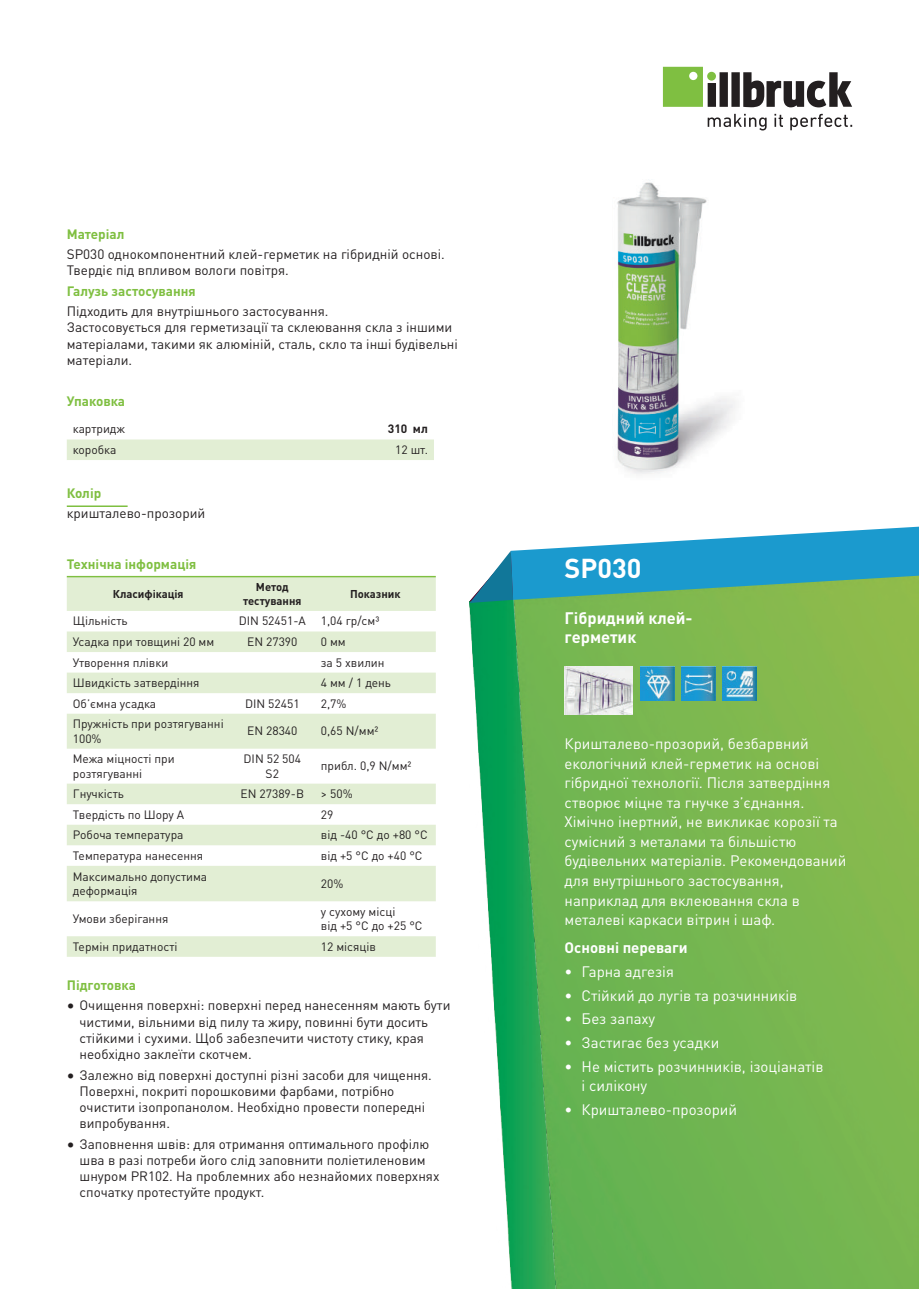
<style>
.page{position:relative;width:919px;height:1289px;background:#fff}
.page>*{position:absolute;margin:0;border:0;box-sizing:border-box;transform-origin:0 0}
.t1{font:700 27px "DIN Pro";color:#fff}
.t2{font:700 16.5px/19.8px "DIN Pro";color:#fff}
.t3{font:15px/19.5px "DIN Pro";color:#fff}
.t4{font:700 15px "DIN Pro";color:#fff}
.t5{font:13.5px/16.2px "DIN Pro";color:#231f20}
.t6{font:700 13.5px "DIN Pro";color:#7fbf41}
.t7{font:12px/14.4px "DIN Pro";color:#231f20}
.t8{font:700 12px "DIN Pro";color:#231f20}
.t9{font:700 11.25px/13.5px "DIN Pro";color:#231f20;text-align:center}
.s1{font-family:"Lato"}
</style>
<div class="page">
<svg style="left:663px;top:67px;width:189px;height:40px"></svg>
<svg style="left:707px;top:114px;width:59px;height:16px"></svg>
<svg style="left:774px;top:114px;width:9px;height:13px"></svg>
<svg style="left:790px;top:114px;width:62px;height:16px"></svg>
<img style="left:469px;top:603px;width:44px;height:685px">
<img style="left:513px;top:603px;width:405px;height:685px">
<svg style="left:469px;top:526px;width:449px;height:77px"></svg>
<svg style="left:67px;top:577px;width:369px;height:379px;fill:#e2eed4"></svg>
<div style="left:67px;top:439px;width:367px;height:21px;background:#e2eed4"></div>
<hr style="left:67px;top:505px;width:61px;height:2px;background:#7fbf41">
<hr style="left:67px;top:576px;width:369px;height:1px;background:#7fbf41">
<img style="left:617px;top:182px;width:118px;height:292px">
<img style="left:564px;top:666px;width:68px;height:49px">
<img style="left:640px;top:667px;width:34px;height:33px">
<img style="left:681px;top:667px;width:34px;height:33px">
<img style="left:722px;top:666px;width:34px;height:34px">
<p class="t6" style="left:67px;top:222px;width:59px">Матерiал</p>
<p class="t5" style="left:67px;top:245px;width:379px">SP030 однокомпонентний клей-герметик на гібридній основі.<br>Твердiє під впливом вологи повітря.</p>
<p class="t6" style="left:67px;top:279px;width:130px">Галузь застосування</p>
<p class="t5" style="left:67px;top:302px;width:392px">Підходить для внутрішнього застосування.<br>Застосовується для герметизації та склеювання скла з іншими матеріалами, такими як алюміній, сталь, скло та інші будівельні матеріали.</p>
<p class="t6" style="left:67px;top:390px;width:60px">Упаковка</p>
<p class="t7" style="left:73px;top:421px;width:54px">картридж</p>
<p class="t8" style="left:388px;top:419px;width:42px">310 мл</p>
<p class="t7" style="left:73px;top:441px;width:45px">коробка</p>
<p class="t7" style="left:395px;top:441px;width:34px">12 шт.</p>
<p class="t6" style="left:67px;top:482px;width:36px">Колір</p>
<p class="t5" style="left:67px;top:504px;width:140px">кришталево-прозорий</p>
<p class="t6" style="left:67px;top:552px;width:131px">Технічна інформація</p>
<p class="t9" style="left:113px;top:586px;width:72px">Класифікація</p>
<p class="t9" style="left:243px;top:579px;width:60px">Метод тестування</p>
<p class="t9" style="left:350px;top:586px;width:52px">Показник</p>
<p class="t7" style="left:73px;top:612px;width:56px">Щільність</p>
<p class="t7" style="left:239px;top:612px;width:68px">DIN 52451-A</p>
<p class="t7" style="left:321px;top:612px;width:60px">1,04 гр/см³</p>
<p class="t7" style="left:73px;top:633px;width:143px">Усадка при товщині 20 мм</p>
<p class="t7" style="left:247px;top:633px;width:52px">EN 27390</p>
<p class="t7" style="left:321px;top:633px;width:26px">0 мм</p>
<p class="t7" style="left:73px;top:654px;width:97px">Утворення плівки</p>
<p class="t7" style="left:321px;top:654px;width:65px">за 5 хвилин</p>
<p class="t7" style="left:73px;top:674px;width:128px">Швидкість затвердіння</p>
<p class="t7" style="left:321px;top:674px;width:72px">4 мм / 1 день</p>
<p class="t7" style="left:73px;top:695px;width:85px">Об’ємна усадка</p>
<p class="t7" style="left:245px;top:695px;width:56px">DIN 52451</p>
<p class="t7" style="left:321px;top:695px;width:27px">2,7%</p>
<p class="t7" style="left:73px;top:715px;width:152px">Пружність при розтягуванні<br>100%</p>
<p class="t7" style="left:247px;top:722px;width:52px">EN 28340</p>
<p class="t7" style="left:321px;top:722px;width:59px">0,65 N/мм²</p>
<p class="t7" style="left:73px;top:750px;width:103px">Межа міцності при розтягуванні</p>
<p class="t7" style="left:243px;top:750px;width:59px;text-align:center">DIN 52 504<br>S2</p>
<p class="t7" style="left:321px;top:757px;width:92px">прибл. 0,9 N/мм²</p>
<p class="t7" style="left:73px;top:785px;width:53px">Гнучкість</p>
<p class="t7" style="left:240px;top:785px;width:65px">EN 27389-B</p>
<p class="t7" style="left:321px;top:785px;width:33px">&gt; 50%</p>
<p class="t7" style="left:73px;top:806px;width:113px">Твердiсть по Шору А</p>
<p class="t7" style="left:321px;top:806px;width:14px">29</p>
<p class="t7" style="left:73px;top:826px;width:112px">Робоча температура</p>
<p class="t7" style="left:321px;top:826px;width:108px">від -40 °С до +80 °С</p>
<p class="t7" style="left:73px;top:847px;width:132px">Температура нанесення</p>
<p class="t7" style="left:321px;top:847px;width:103px">від +5 °С до +40 °С</p>
<p class="t7" style="left:73px;top:867px;width:136px">Максимально допустима деформація</p>
<p class="t7" style="left:321px;top:875px;width:24px">20%</p>
<p class="t7" style="left:73px;top:910px;width:97px">Умови зберігання</p>
<p class="t7" style="left:321px;top:903px;width:103px">у сухому місці<br>від +5 °С до +25 °С</p>
<p class="t7" style="left:73px;top:938px;width:106px">Термін придатності</p>
<p class="t7" style="left:321px;top:938px;width:57px">12 місяців</p>
<p class="t6" style="left:67px;top:973px;width:71px">Підготовка</p>
<p class="t5" style="left:80px;top:996px;width:372px;text-indent:-13px"><span class="s1">•</span> Очищення поверхні: поверхні перед нанесенням мають бути чистими, вільними від пилу та жиру, повинні бути досить стійкими і сухими. Щоб забезпечити чистоту стику, края необхідно заклеїти скотчем.</p>
<p class="t5" style="left:80px;top:1065px;width:354px;text-indent:-13px"><span class="s1">•</span> Залежно від поверхні доступні різні засоби для чищення.<br>Поверхні, покриті порошковими фарбами, потрібно очистити ізопропанолом. Необхідно провести попередні випробування.</p>
<p class="t5" style="left:80px;top:1134px;width:361px;text-indent:-13px"><span class="s1">•</span> Заповнення швів: для отримання оптимального профілю шва в разі потреби його слід заповнити поліетиленовим шнуром PR102. На проблемних або незнайомих поверхнях спочатку протестуйте продукт.</p>
<h1 class="t1" style="left:564px;top:546px;width:78px">SP030</h1>
<p class="t2" style="left:564px;top:605px;width:130px">Гібридний клей&shy;герметик</p>
<p class="t3" style="left:564px;top:732px;width:283px">Кришталево-прозорий, безбарвний екологічний клей-герметик на основі гібридної технології. Після затвердіння створює міцне та гнучке з’єднання.<br>Хімічно інертний, не викликає корозії та сумісний з металами та більшістю будівельних матеріалів. Рекомендований для внутрішнього застосування, наприклад для вклеювання скла в металеві каркаси вітрин і шаф.</p>
<p class="t4" style="left:564px;top:935px;width:125px">Основні переваги</p>
<p class="t3" style="left:564px;top:960px;width:111px">• Гарна адгезія</p>
<p class="t3" style="left:564px;top:983px;width:234px">• Стійкий до лугів та розчинників</p>
<p class="t3" style="left:564px;top:1007px;width:92px">• Без запаху</p>
<p class="t3" style="left:564px;top:1031px;width:156px">• Застигає без усадки</p>
<p class="t3" style="left:581px;top:1055px;width:243px;text-indent:-17px">• Не містить розчинників, ізоціанатів і силікону</p>
<p class="t3" style="left:564px;top:1098px;width:174px">• Кришталево-прозорий</p>
</div>
